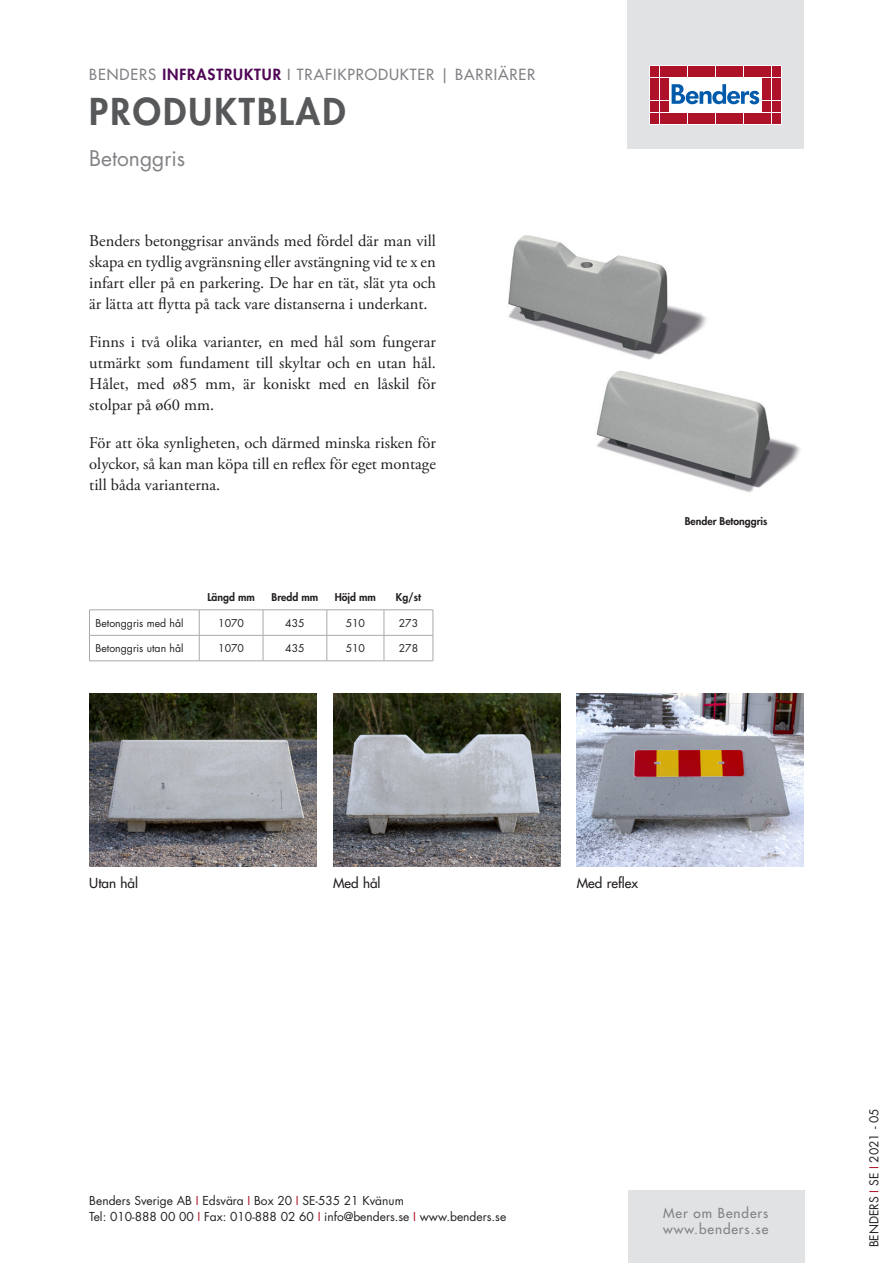
<style>
.page{position:relative;width:893px;height:1263px;background:#fff}
.page>*{position:absolute;margin:0;border:0;box-sizing:border-box;transform-origin:0 0}
.t1{font:800 36px "Futura Std";letter-spacing:.06em;color:#57585a}
.t2{font:21px "Futura Std";color:#808285}
.t3{font:16.5px/21px "Adobe Garamond Pro";color:#231f20;text-align:justify}
.t4{font:500 15px "Futura Std";letter-spacing:.06em;color:#808285}
.t5{font:500 13.5px/16.2px "Futura Std";letter-spacing:.07em;color:#808285}
.t6{font:500 13.5px "Futura Std";color:#231f20}
.t7{font:12px/16.5px "Futura Std";color:#231f20}
.t8{font:10.5px "Futura Std";color:#231f20}
.t9{font:800 10.5px "Futura Std";color:#231f20}
.s1{font-weight:800;color:#500755}
.s2{color:#ae1229}
</style>
<div class="page">
<div style="left:627px;top:0;width:177px;height:149px;background:#e1e2e4"></div>
<div style="left:649px;top:66px;width:132px;height:58px;background:#fff;border:1px solid #fff"></div>
<div style="left:651px;top:67px;width:8px;height:10px;background:#ae1229"></div>
<div style="left:660px;top:67px;width:8px;height:10px;background:#ae1229"></div>
<div style="left:651px;top:78px;width:8px;height:11px;background:#ae1229"></div>
<div style="left:660px;top:78px;width:8px;height:11px;background:#ae1229"></div>
<div style="left:651px;top:90px;width:8px;height:10px;background:#ae1229"></div>
<div style="left:660px;top:90px;width:8px;height:10px;background:#ae1229"></div>
<div style="left:651px;top:101px;width:8px;height:11px;background:#ae1229"></div>
<div style="left:660px;top:101px;width:8px;height:11px;background:#ae1229"></div>
<div style="left:651px;top:113px;width:8px;height:10px;background:#ae1229"></div>
<div style="left:660px;top:113px;width:8px;height:10px;background:#ae1229"></div>
<div style="left:669px;top:67px;width:8px;height:10px;background:#ae1229"></div>
<div style="left:679px;top:67px;width:8px;height:10px;background:#ae1229"></div>
<div style="left:688px;top:67px;width:8px;height:10px;background:#ae1229"></div>
<div style="left:697px;top:67px;width:9px;height:10px;background:#ae1229"></div>
<div style="left:707px;top:67px;width:8px;height:10px;background:#ae1229"></div>
<div style="left:716px;top:67px;width:8px;height:10px;background:#ae1229"></div>
<div style="left:725px;top:67px;width:9px;height:10px;background:#ae1229"></div>
<div style="left:735px;top:67px;width:8px;height:10px;background:#ae1229"></div>
<div style="left:744px;top:67px;width:8px;height:10px;background:#ae1229"></div>
<div style="left:753px;top:67px;width:9px;height:10px;background:#ae1229"></div>
<div style="left:669px;top:113px;width:8px;height:10px;background:#ae1229"></div>
<div style="left:679px;top:113px;width:8px;height:10px;background:#ae1229"></div>
<div style="left:688px;top:113px;width:8px;height:10px;background:#ae1229"></div>
<div style="left:697px;top:113px;width:9px;height:10px;background:#ae1229"></div>
<div style="left:707px;top:113px;width:8px;height:10px;background:#ae1229"></div>
<div style="left:716px;top:113px;width:8px;height:10px;background:#ae1229"></div>
<div style="left:725px;top:113px;width:9px;height:10px;background:#ae1229"></div>
<div style="left:735px;top:113px;width:8px;height:10px;background:#ae1229"></div>
<div style="left:744px;top:113px;width:8px;height:10px;background:#ae1229"></div>
<div style="left:753px;top:113px;width:9px;height:10px;background:#ae1229"></div>
<div style="left:763px;top:67px;width:8px;height:10px;background:#ae1229"></div>
<div style="left:772px;top:67px;width:8px;height:10px;background:#ae1229"></div>
<div style="left:763px;top:78px;width:8px;height:11px;background:#ae1229"></div>
<div style="left:772px;top:78px;width:8px;height:11px;background:#ae1229"></div>
<div style="left:763px;top:90px;width:8px;height:10px;background:#ae1229"></div>
<div style="left:772px;top:90px;width:8px;height:10px;background:#ae1229"></div>
<div style="left:763px;top:101px;width:8px;height:11px;background:#ae1229"></div>
<div style="left:772px;top:101px;width:8px;height:11px;background:#ae1229"></div>
<div style="left:763px;top:113px;width:8px;height:10px;background:#ae1229"></div>
<div style="left:772px;top:113px;width:8px;height:10px;background:#ae1229"></div>
<svg style="left:672px;top:84px;width:87px;height:20px"></svg>
<div style="left:628px;top:1191px;width:176px;height:72px;background:#e1e2e4"></div>
<hr style="left:89px;top:609px;width:110px;height:1px;background:#a8a9ad">
<hr style="left:199px;top:609px;width:64px;height:1px;background:#a8a9ad">
<hr style="left:263px;top:609px;width:64px;height:1px;background:#a8a9ad">
<hr style="left:327px;top:609px;width:57px;height:1px;background:#a8a9ad">
<hr style="left:384px;top:609px;width:49px;height:1px;background:#a8a9ad">
<hr style="left:89px;top:635px;width:110px;height:1px;background:#a8a9ad">
<svg style="left:89px;top:610px;width:1px;height:51px"></svg>
<hr style="left:199px;top:635px;width:64px;height:1px;background:#a8a9ad">
<svg style="left:199px;top:610px;width:1px;height:51px"></svg>
<hr style="left:263px;top:635px;width:64px;height:1px;background:#a8a9ad">
<svg style="left:263px;top:610px;width:1px;height:51px"></svg>
<hr style="left:327px;top:635px;width:57px;height:1px;background:#a8a9ad">
<svg style="left:327px;top:610px;width:1px;height:51px"></svg>
<hr style="left:384px;top:635px;width:49px;height:1px;background:#a8a9ad">
<svg style="left:384px;top:610px;width:1px;height:51px"></svg>
<svg style="left:433px;top:610px;width:1px;height:51px"></svg>
<hr style="left:89px;top:661px;width:110px;height:1px;background:#a8a9ad">
<hr style="left:199px;top:661px;width:64px;height:1px;background:#a8a9ad">
<hr style="left:263px;top:661px;width:64px;height:1px;background:#a8a9ad">
<hr style="left:327px;top:661px;width:57px;height:1px;background:#a8a9ad">
<hr style="left:384px;top:661px;width:49px;height:1px;background:#a8a9ad">
<img style="left:89px;top:693px;width:227px;height:173px">
<img style="left:333px;top:693px;width:227px;height:173px">
<img style="left:577px;top:693px;width:227px;height:173px">
<img style="left:508px;top:235px;width:199px;height:125px">
<img style="left:596px;top:371px;width:204px;height:121px">
<p class="t4" style="left:89px;top:65px;width:448px">BENDERS <span class="s1">INFRASTRUKTUR</span> I TRAFIKPRODUKTER | BARRIÄRER</p>
<h1 class="t1" style="left:89px;top:89px;width:258px">PRODUKTBLAD</h1>
<p class="t2" style="left:89px;top:145px;width:98px">Betonggris</p>
<p class="t3" style="left:89px;top:231px;width:348px">Benders betonggrisar används med fördel där man vill skapa en tydlig avgränsning eller avstängning vid te x en infart eller på en parkering. De har en tät, slät yta och är lätta att flytta på tack vare distanserna i underkant.</p>
<p class="t3" style="left:89px;top:332px;width:348px">Finns i två olika varianter, en med hål som fungerar utmärkt som fundament till skyltar och en utan hål.<br>Hålet, med ø85 mm, är koniskt med en låskil för stolpar på ø60 mm.</p>
<p class="t3" style="left:89px;top:433px;width:348px">För att öka synligheten, och därmed minska risken för olyckor, så kan man köpa till en reflex för eget montage till båda varianterna.</p>
<p class="t9" style="left:207px;top:591px;width:49px">Längd mm</p>
<p class="t9" style="left:272px;top:591px;width:48px">Bredd mm</p>
<p class="t9" style="left:335px;top:591px;width:43px">Höjd mm</p>
<p class="t9" style="left:396px;top:591px;width:27px">Kg/st</p>
<p class="t8" style="left:95px;top:616px;width:90px">Betonggris med hål</p>
<p class="t8" style="left:218px;top:616px;width:27px">1070</p>
<p class="t8" style="left:285px;top:616px;width:21px">435</p>
<p class="t8" style="left:346px;top:616px;width:21px">510</p>
<p class="t8" style="left:399px;top:616px;width:21px">273</p>
<p class="t8" style="left:95px;top:642px;width:89px">Betonggris utan hål</p>
<p class="t8" style="left:218px;top:642px;width:27px">1070</p>
<p class="t8" style="left:285px;top:642px;width:21px">435</p>
<p class="t8" style="left:346px;top:642px;width:21px">510</p>
<p class="t8" style="left:399px;top:642px;width:21px">278</p>
<p class="t9" style="left:685px;top:515px;width:84px">Bender Betonggris</p>
<p class="t6" style="left:89px;top:874px;width:50px">Utan hål</p>
<p class="t6" style="left:333px;top:874px;width:49px">Med hål</p>
<p class="t6" style="left:577px;top:874px;width:63px">Med reflex</p>
<p class="t7" style="left:89px;top:1192px;width:418px">Benders Sverige AB <span class="s2">I</span> Edsvära <span class="s2">I</span> Box 20 <span class="s2">I</span> SE-535 21 Kvänum<br>Tel: 010-888 00 00 <span class="s2">I</span> Fax: 010-888 02 60 <span class="s2">I</span> info@benders.se <span class="s2">I</span> www.benders.se</p>
<p class="t5" style="left:663px;top:1205px;width:107px">Mer om Benders www.benders.se</p>
<p class="t7" style="left:866px;top:1247px;width:140px;rotate:-90deg">BENDERS <span class="s2">I</span> SE <span class="s2">I</span> 2021 - 05</p>
</div>
